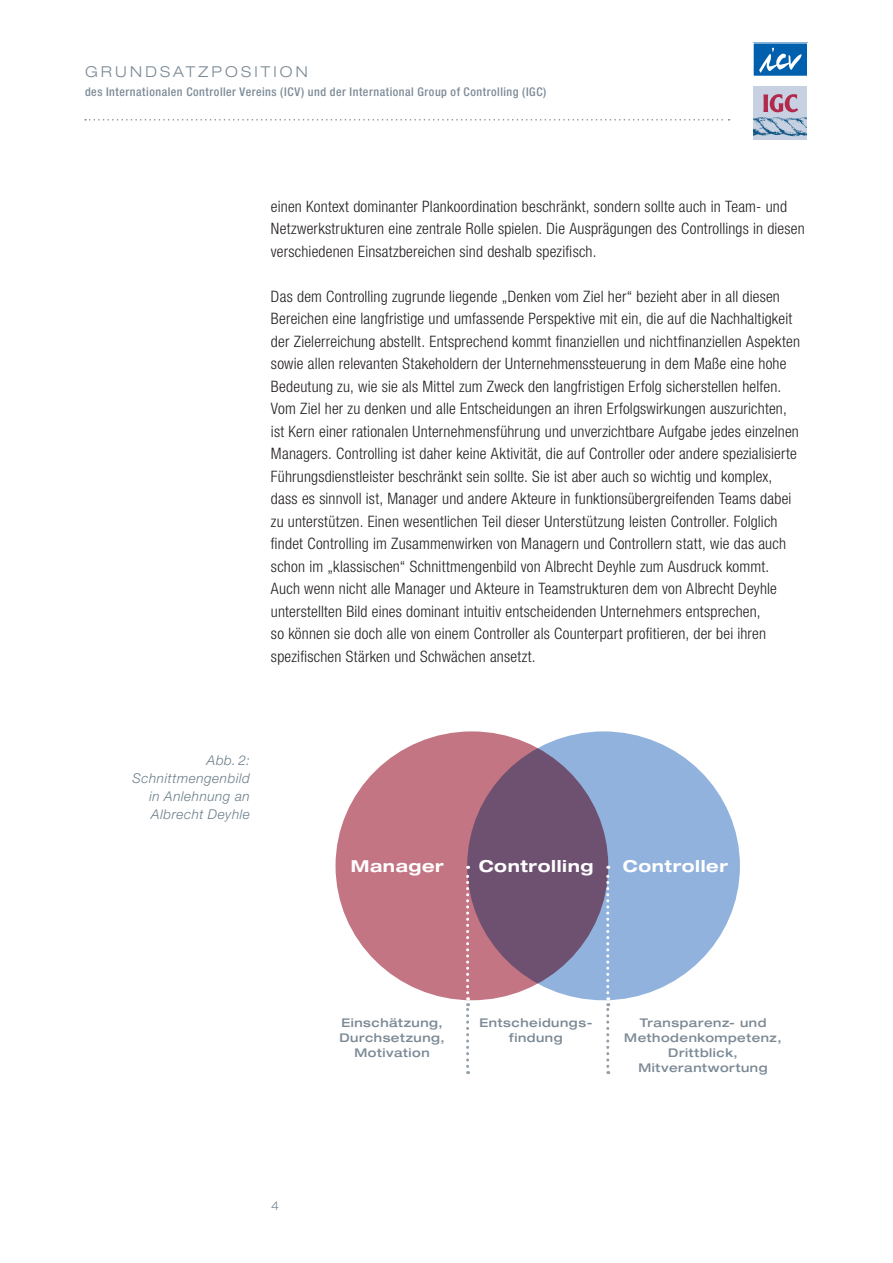
<style>
.page{position:relative;width:893px;height:1263px;background:#fff}
.page>*{position:absolute;margin:0;border:0;box-sizing:border-box;transform-origin:0 0}
.t1{font:700 expanded 16.5px "Helvetica Neue LT Pro";letter-spacing:.035em;color:#fff}
.t2{font:300 condensed 15.75px/22.5px "Helvetica Neue LT Pro";letter-spacing:.01em;color:#231f20}
.t3{font:300 expanded 15px "Helvetica Neue LT Pro";letter-spacing:.21em;color:#7c8a96}
.t4{font:italic 300 13.5px/18px "Helvetica Neue LT Pro";letter-spacing:.04em;color:#6b7d89;text-align:right}
.t5{font:500 expanded 12px/15px "Helvetica Neue LT Pro";letter-spacing:.045em;color:#7c8a96;text-align:center}
.t6{font:500 condensed 12px "Helvetica Neue LT Pro";letter-spacing:.045em;color:#7c8a96}
.t7{font:300 expanded 12px "Helvetica Neue LT Pro";color:#7c8a96}
</style>
<div class="page">
<svg style="left:85px;top:119px;width:644px;height:2px"></svg>
<div style="left:753px;top:43px;width:54px;height:33px;background:#0160ae"></div>
<svg style="left:759px;top:48px;width:43px;height:25px"></svg>
<div style="left:753px;top:43px;width:55px;height:34px;border:1px solid #fff"></div>
<svg style="left:753px;top:86px;width:54px;height:54px"></svg>
<div style="left:754px;top:87px;width:53px;height:53px;background:#c8d1e1"></div>
<img style="left:754px;top:117px;width:53px;height:20px">
<svg style="left:763px;top:94px;width:35px;height:18px"></svg>
<div style="left:336px;top:731px;width:272px;height:269px;background:#c37583;border-radius:50%"></div>
<svg style="left:467px;top:731px;width:273px;height:269px;background:#828ab0"></svg>
<svg style="left:466px;top:866px;width:3px;height:208px"></svg>
<svg style="left:606px;top:866px;width:3px;height:208px"></svg>
<p class="t3" style="left:85px;top:62px;width:224px">GRUNDSATZPOSITION</p>
<p class="t6" style="left:85px;top:85px;width:463px">des Internationalen Controller Vereins (ICV) und der International Group of Controlling (IGC)</p>
<p class="t2" style="left:271px;top:195px;width:535px">einen Kontext dominanter Plankoordination beschränkt, sondern sollte auch in Team- und<br>Netzwerkstrukturen eine zentrale Rolle spielen. Die Ausprägungen des Controllings in diesen verschiedenen Einsatzbereichen sind deshalb spezifisch.</p>
<p class="t2" style="left:271px;top:285px;width:530px">Das dem Controlling zugrunde liegende „Denken vom Ziel her“ bezieht aber in all diesen Bereichen eine langfristige und umfassende Perspektive mit ein, die auf die Nachhaltigkeit der Zielerreichung abstellt. Entsprechend kommt finanziellen und nichtfinanziellen Aspekten sowie allen relevanten Stakeholdern der Unternehmenssteuerung in dem Maße eine hohe Bedeutung zu, wie sie als Mittel zum Zweck den langfristigen Erfolg sicherstellen helfen.<br>Vom Ziel her zu denken und alle Entscheidungen an ihren Erfolgswirkungen auszurichten, ist Kern einer rationalen Unternehmensführung und unverzichtbare Aufgabe jedes einzelnen Managers. Controlling ist daher keine Aktivität, die auf Controller oder andere spezialisierte Führungsdienstleister beschränkt sein sollte. Sie ist aber auch so wichtig und komplex, dass es sinnvoll ist, Manager und andere Akteure in funktionsübergreifenden Teams dabei zu unterstützen. Einen wesentlichen Teil dieser Unterstützung leisten Controller. Folglich findet Controlling im Zusammenwirken von Managern und Controllern statt, wie das auch schon im „klassischen“ Schnittmengenbild von Albrecht Deyhle zum Ausdruck kommt.<br>Auch wenn nicht alle Manager und Akteure in Teamstrukturen dem von Albrecht Deyhle unterstellten Bild eines dominant intuitiv entscheidenden Unternehmers entsprechen,<br>so können sie doch alle von einem Controller als Counterpart profitieren, der bei ihren spezifischen Stärken und Schwächen ansetzt.</p>
<p class="t4" style="left:133px;top:750px;width:119px">Abb. 2:<br>Schnittmengenbild in Anlehnung an<br>Albrecht Deyhle</p>
<p class="t1" style="left:351px;top:855px;width:94px">Manager</p>
<p class="t1" style="left:479px;top:855px;width:116px">Controlling</p>
<p class="t1" style="left:623px;top:855px;width:107px">Controller</p>
<p class="t7" style="left:271px;top:1198px;width:10px">4</p>
<p class="t5" style="left:339px;top:1015px;width:107px">Einschätzung,<br>Durchsetzung,<br>Motivation</p>
<p class="t5" style="left:479px;top:1015px;width:114px">Entscheidungs&shy;findung</p>
<p class="t5" style="left:624px;top:1015px;width:159px">Transparenz- und<br>Methodenkompetenz,<br>Drittblick,<br>Mitverantwortung</p>
</div>
